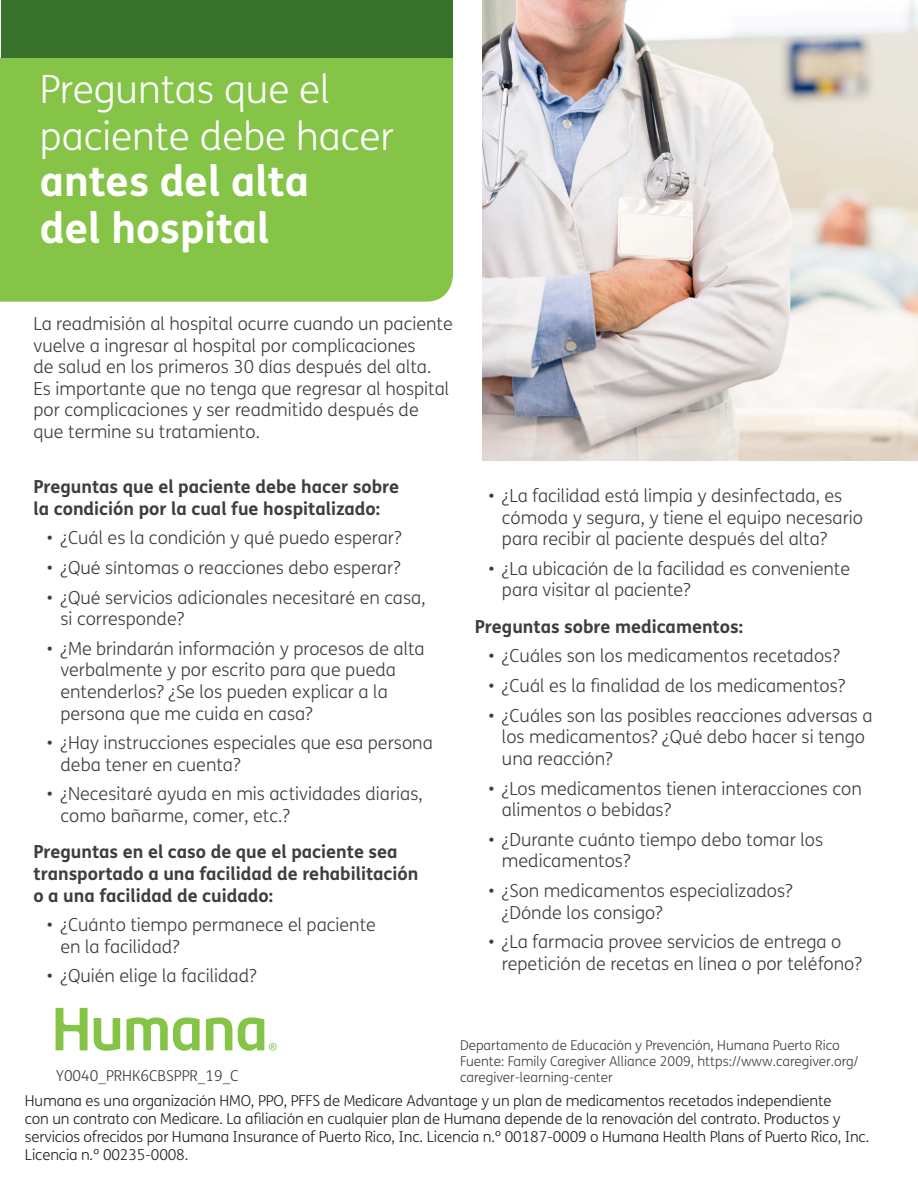
<style>
.page{position:relative;width:918px;height:1188px;background:#fff}
.page>*{position:absolute;margin:0;border:0;box-sizing:border-box;transform-origin:0 0}
.t1{font:700 42px/46.5px "FS Humana";color:#fff}
.t2{font:300 39px/46.5px "FS Humana";color:#fff}
.Bullet_header{font:300 18px/21.6px "FS Humana";color:#3e3e3f}
.Bullet_header-2{font:700 18px/21.6px "FS Humana";color:#3e3e3f}
.t3{font:300 15px/18px "FS Humana";letter-spacing:-.01em;color:#231f20}
.Bullet_header-3{font:300 15px "FS Humana";color:#3e3e3f}
.t4{font:300 13.5px/16.2px "FS Humana";color:#3e3e3f}
</style>
<div class="page">
<div style="left:0;top:58px;width:453px;height:244px;background:#85c447"></div>
<div style="left:1px;top:0;width:452px;height:58px;background:#387129"></div>
<img style="left:483px;top:0;width:435px;height:460px">
<svg style="left:56px;top:1008px;width:221px;height:43px"></svg>
<p class="t2" style="left:40px;top:65px;width:356px">Preguntas que el paciente debe hacer</p>
<p class="t1" style="left:40px;top:156px;width:271px">antes del alta del hospital</p>
<p class="Bullet_header" style="left:33px;top:312px;width:421px">La readmisión al hospital ocurre cuando un paciente vuelve a ingresar al hospital por complicaciones<br>de salud en los primeros 30 días después del alta.<br>Es importante que no tenga que regresar al hospital por complicaciones y ser readmitido después de que termine su tratamiento.</p>
<p class="Bullet_header-2" style="left:33px;top:475px;width:367px">Preguntas que el paciente debe hacer sobre la condición por la cual fue hospitalizado:</p>
<p class="Bullet_header" style="left:47px;top:527px;width:356px">• ¿Cuál es la condición y qué puedo esperar?</p>
<p class="Bullet_header" style="left:47px;top:556px;width:355px">• ¿Qué síntomas o reacciones debo esperar?</p>
<p class="Bullet_header" style="left:60px;top:586px;width:367px;text-indent:-14px">• ¿Qué servicios adicionales necesitaré en casa, si corresponde?</p>
<p class="Bullet_header" style="left:60px;top:637px;width:366px;text-indent:-14px">• ¿Me brindarán información y procesos de alta verbalmente y por escrito para que pueda entenderlos? ¿Se los pueden explicar a la persona que me cuida en casa?</p>
<p class="Bullet_header" style="left:60px;top:732px;width:374px;text-indent:-14px">• ¿Hay instrucciones especiales que esa persona deba tener en cuenta?</p>
<p class="Bullet_header" style="left:60px;top:783px;width:364px;text-indent:-14px">• ¿Necesitaré ayuda en mis actividades diarias, como bañarme, comer, etc.?</p>
<p class="Bullet_header-2" style="left:33px;top:840px;width:386px">Preguntas en el caso de que el paciente sea transportado a una facilidad de rehabilitación o a una facilidad de cuidado:</p>
<p class="Bullet_header" style="left:60px;top:914px;width:317px;text-indent:-14px">• ¿Cuánto tiempo permanece el paciente en la facilidad?</p>
<p class="Bullet_header" style="left:47px;top:965px;width:211px">• ¿Quién elige la facilidad?</p>
<p class="Bullet_header" style="left:502px;top:484px;width:363px;text-indent:-14px">• ¿La facilidad está limpia y desinfectada, es cómoda y segura, y tiene el equipo necesario para recibir al paciente después del alta?</p>
<p class="Bullet_header" style="left:502px;top:557px;width:350px;text-indent:-14px">• ¿La ubicación de la facilidad es conveniente para visitar al paciente?</p>
<p class="Bullet_header-2" style="left:475px;top:615px;width:270px">Preguntas sobre medicamentos:</p>
<p class="Bullet_header" style="left:488px;top:645px;width:353px">• ¿Cuáles son los medicamentos recetados?</p>
<p class="Bullet_header" style="left:488px;top:674px;width:358px">• ¿Cuál es la finalidad de los medicamentos?</p>
<p class="Bullet_header" style="left:502px;top:704px;width:372px;text-indent:-14px">• ¿Cuáles son las posibles reacciones adversas a los medicamentos? ¿Qué debo hacer si tengo una reacción?</p>
<p class="Bullet_header" style="left:502px;top:777px;width:361px;text-indent:-14px">• ¿Los medicamentos tienen interacciones con alimentos o bebidas?</p>
<p class="Bullet_header" style="left:502px;top:828px;width:323px;text-indent:-14px">• ¿Durante cuánto tiempo debo tomar los medicamentos?</p>
<p class="Bullet_header" style="left:502px;top:879px;width:292px;text-indent:-14px">• ¿Son medicamentos especializados? ¿Dónde los consigo?</p>
<p class="Bullet_header" style="left:502px;top:931px;width:361px;text-indent:-14px">• ¿La farmacia provee servicios de entrega o repetición de recetas en línea o por teléfono?</p>
<p class="Bullet_header-3" style="left:56px;top:1065px;width:184px">Y0040_PRHK6CBSPPR_19_C</p>
<p class="t4" style="left:460px;top:1037px;width:381px">Departamento de Educación y Prevención, Humana Puerto Rico</p>
<p class="t4" style="left:460px;top:1053px;width:400px">Fuente: Family Caregiver Alliance 2009, https://www.caregiver.org/ caregiver-learning-center</p>
<p class="t3" style="left:25px;top:1092px;width:846px">Humana es una organización HMO, PPO, PFFS de Medicare Advantage y un plan de medicamentos recetados independiente<br>con un contrato con Medicare. La afiliación en cualquier plan de Humana depende de la renovación del contrato. Productos y servicios ofrecidos por Humana Insurance of Puerto Rico, Inc. Licencia n.º 00187-0009 o Humana Health Plans of Puerto Rico, Inc.<br>Licencia n.º 00235-0008.</p>
</div>
